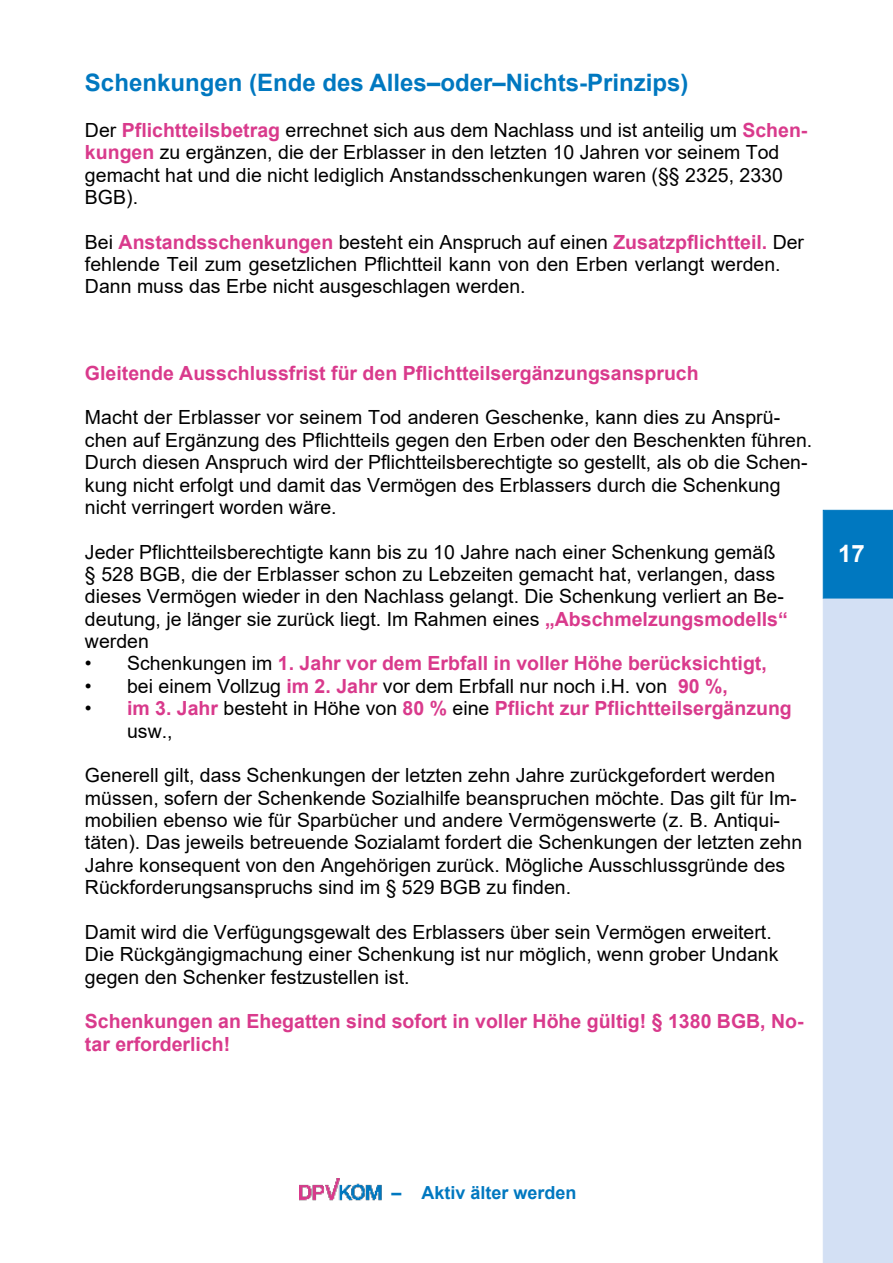
<style>
.page{position:relative;width:893px;height:1263px;background:#fff}
.page>*{position:absolute;margin:0;border:0;box-sizing:border-box;transform-origin:0 0}
.t1{font:700 24px "Arial";color:#0078c0}
.t2{font:700 24px "Arial";color:#fff}
.t3{font:19.5px/22.4px "Arial";color:#000}
.t4{font:700 19.5px/22.4px "Arial";color:#d93a8c}
.t5{font:700 18px "Arial";color:#0078c0}
.s1{font-weight:700;color:#d93a8c}
.s2{font-weight:400;color:#000}
</style>
<div class="page">
<div style="left:823px;top:510px;width:70px;height:89px;background:#0078c0;border:1px solid #0078c0"></div>
<div style="left:823px;top:599px;width:70px;height:664px;background:#d3e0f4"></div>
<img style="left:299px;top:1179px;width:83px;height:21px">
<p class="t1" style="left:85px;top:74px;width:605px">Schenkungen (Ende des Alles–oder–Nichts-Prinzips)</p>
<p class="t3" style="left:85px;top:121px;width:724px">Der <span class="s1">Pflichtteilsbetrag</span> errechnet sich aus dem Nachlass und ist anteilig um <span class="s1">Schen&shy;kungen</span> zu ergänzen, die der Erblasser in den letzten 10 Jahren vor seinem Tod gemacht hat und die nicht lediglich Anstandsschenkungen waren (§§ 2325, 2330<br>BGB).</p>
<p class="t3" style="left:85px;top:232px;width:721px">Bei <span class="s1">Anstandsschenkungen</span> besteht ein Anspruch auf einen <span class="s1">Zusatzpflichtteil.</span> Der fehlende Teil zum gesetzlichen Pflichtteil kann von den Erben verlangt werden.<br>Dann muss das Erbe nicht ausgeschlagen werden.</p>
<p class="t4" style="left:85px;top:363px;width:615px">Gleitende Ausschlussfrist für den Pflichtteilsergänzungsanspruch</p>
<p class="t3" style="left:85px;top:408px;width:729px">Macht der Erblasser vor seinem Tod anderen Geschenke, kann dies zu Ansprü&shy;chen auf Ergänzung des Pflichtteils gegen den Erben oder den Beschenkten führen.<br>Durch diesen Anspruch wird der Pflichtteilsberechtigte so gestellt, als ob die Schen&shy;kung nicht erfolgt und damit das Vermögen des Erblassers durch die Schenkung nicht verringert worden wäre.</p>
<p class="t3" style="left:85px;top:542px;width:704px">Jeder Pflichtteilsberechtigte kann bis zu 10 Jahre nach einer Schenkung gemäß § 528 BGB, die der Erblasser schon zu Lebzeiten gemacht hat, verlangen, dass dieses Vermögen wieder in den Nachlass gelangt. Die Schenkung verliert an Be&shy;deutung, je länger sie zurück liegt. Im Rahmen eines <span class="s1">„Abschmelzungsmodells“ </span>werden</p>
<p class="t4" style="left:85px;top:654px;width:683px"><span class="s2">• Schenkungen im</span> 1. Jahr vor dem Erbfall in voller Höhe berücksichtigt,</p>
<p class="t3" style="left:85px;top:676px;width:644px">• bei einem Vollzug <span class="s1">im 2. Jahr</span> vor dem Erbfall nur noch i.H. von <span class="s1">90 %,</span></p>
<p class="t4" style="left:127px;top:699px;width:666px;text-indent:-42px"><span class="s2">•</span> im 3. Jahr <span class="s2">besteht in Höhe von</span> 80 % <span class="s2">eine</span> Pflicht zur Pflichtteilsergänzung <span class="s2">usw.,</span></p>
<p class="t3" style="left:85px;top:766px;width:719px">Generell gilt, dass Schenkungen der letzten zehn Jahre zurückgefordert werden müssen, sofern der Schenkende Sozialhilfe beanspruchen möchte. Das gilt für Im&shy;mobilien ebenso wie für Sparbücher und andere Vermögenswerte (z. B. Antiqui&shy;täten). Das jeweils betreuende Sozialamt fordert die Schenkungen der letzten zehn Jahre konsequent von den Angehörigen zurück. Mögliche Ausschlussgründe des Rückforderungsanspruchs sind im § 529 BGB zu finden.</p>
<p class="t3" style="left:85px;top:922px;width:695px">Damit wird die Verfügungsgewalt des Erblassers über sein Vermögen erweitert.<br>Die Rückgängigmachung einer Schenkung ist nur möglich, wenn grober Undank gegen den Schenker festzustellen ist.</p>
<p class="t4" style="left:85px;top:1012px;width:720px">Schenkungen an Ehegatten sind sofort in voller Höhe gültig! § 1380 BGB, No&shy;tar erforderlich!</p>
<p class="t2" style="left:838px;top:544px;width:28px">17</p>
<p class="t5" style="left:391px;top:1186px;width:187px">– Aktiv älter werden</p>
</div>
